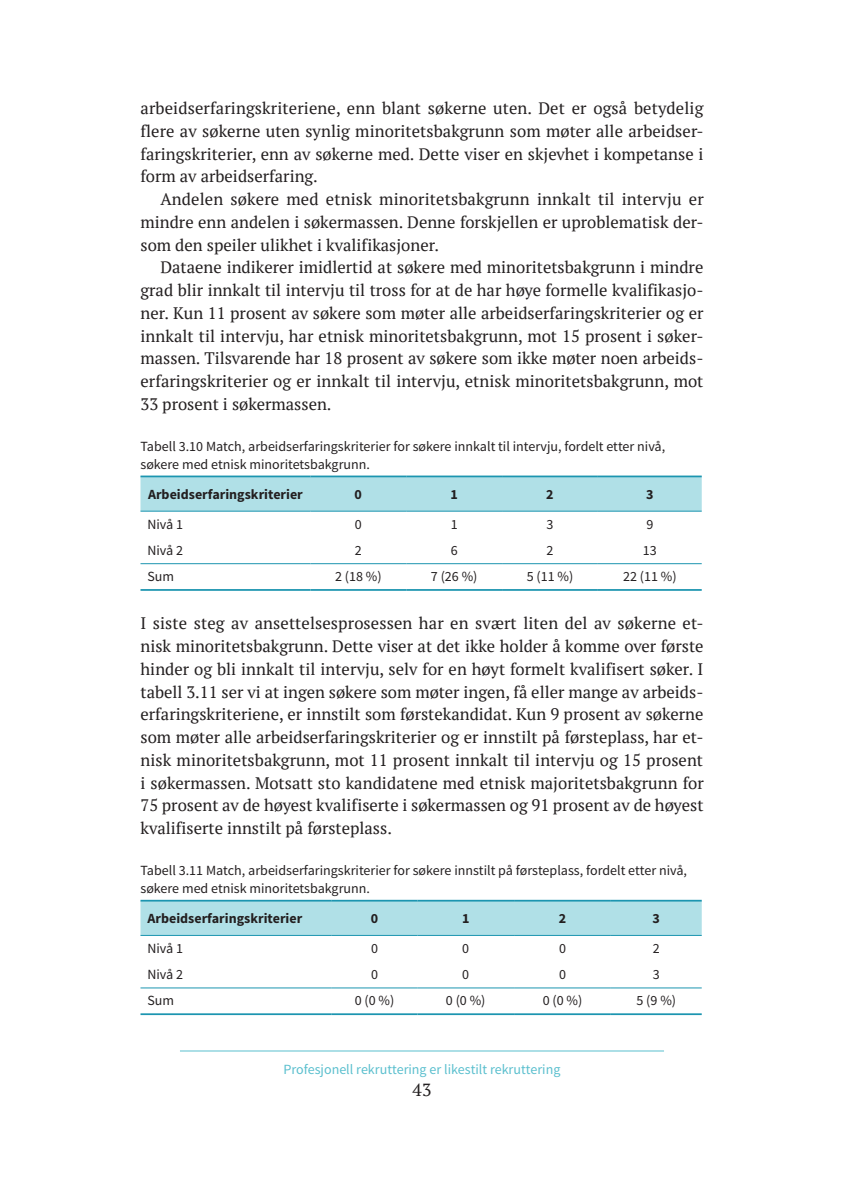
<style>
.page{position:relative;width:844px;height:1191px;background:#fff}
.page>*{position:absolute;margin:0;border:0;box-sizing:border-box;transform-origin:0 0}
.t1{font:17.5px "PT Serif";color:#231f20}
.t2{font:16.62px/22.8px "PT Serif";color:#231f20;text-align:justify}
.t3{font:14px/17.5px "Source Sans Pro";color:#231f20}
.t4{font:700 14px "Source Sans Pro";color:#231f20}
.t5{font:14px "Source Sans Pro";color:#5abfce}
</style>
<div class="page">
<hr style="left:180px;top:1050px;width:483px;height:1px;background:#5abfce">
<div style="left:140px;top:477px;width:561px;height:34px;background:#b0e0e7"></div>
<hr style="left:140px;top:475px;width:170px;height:2px;background:#1c95b0">
<hr style="left:310px;top:475px;width:96px;height:2px;background:#1c95b0">
<hr style="left:406px;top:475px;width:96px;height:2px;background:#1c95b0">
<hr style="left:502px;top:475px;width:95px;height:2px;background:#1c95b0">
<hr style="left:597px;top:475px;width:104px;height:2px;background:#1c95b0">
<hr style="left:140px;top:589px;width:170px;height:2px;background:#1c95b0">
<hr style="left:310px;top:589px;width:96px;height:2px;background:#1c95b0">
<hr style="left:406px;top:589px;width:96px;height:2px;background:#1c95b0">
<hr style="left:502px;top:589px;width:95px;height:2px;background:#1c95b0">
<hr style="left:597px;top:589px;width:104px;height:2px;background:#1c95b0">
<hr style="left:140px;top:563px;width:170px;height:1px;background:#1c95b0">
<hr style="left:310px;top:563px;width:96px;height:1px;background:#1c95b0">
<hr style="left:406px;top:563px;width:96px;height:1px;background:#1c95b0">
<hr style="left:502px;top:563px;width:95px;height:1px;background:#1c95b0">
<hr style="left:597px;top:563px;width:104px;height:1px;background:#1c95b0">
<hr style="left:140px;top:511px;width:170px;height:1px;background:#1c95b0">
<hr style="left:310px;top:511px;width:96px;height:1px;background:#1c95b0">
<hr style="left:406px;top:511px;width:96px;height:1px;background:#1c95b0">
<hr style="left:502px;top:511px;width:95px;height:1px;background:#1c95b0">
<hr style="left:597px;top:511px;width:104px;height:1px;background:#1c95b0">
<div style="left:140px;top:901px;width:561px;height:34px;background:#b0e0e7"></div>
<hr style="left:140px;top:899px;width:191px;height:2px;background:#1c95b0">
<hr style="left:331px;top:899px;width:86px;height:2px;background:#1c95b0">
<hr style="left:417px;top:899px;width:97px;height:2px;background:#1c95b0">
<hr style="left:514px;top:899px;width:96px;height:2px;background:#1c95b0">
<hr style="left:610px;top:899px;width:91px;height:2px;background:#1c95b0">
<hr style="left:140px;top:1013px;width:191px;height:2px;background:#1c95b0">
<hr style="left:331px;top:1013px;width:86px;height:2px;background:#1c95b0">
<hr style="left:417px;top:1013px;width:97px;height:2px;background:#1c95b0">
<hr style="left:514px;top:1013px;width:96px;height:2px;background:#1c95b0">
<hr style="left:610px;top:1013px;width:91px;height:2px;background:#1c95b0">
<hr style="left:140px;top:935px;width:191px;height:1px;background:#1c95b0">
<hr style="left:331px;top:935px;width:86px;height:1px;background:#1c95b0">
<hr style="left:417px;top:935px;width:97px;height:1px;background:#1c95b0">
<hr style="left:514px;top:935px;width:96px;height:1px;background:#1c95b0">
<hr style="left:610px;top:935px;width:91px;height:1px;background:#1c95b0">
<hr style="left:140px;top:987px;width:191px;height:1px;background:#1c95b0">
<hr style="left:331px;top:987px;width:86px;height:1px;background:#1c95b0">
<hr style="left:417px;top:987px;width:97px;height:1px;background:#1c95b0">
<hr style="left:514px;top:987px;width:96px;height:1px;background:#1c95b0">
<hr style="left:610px;top:987px;width:91px;height:1px;background:#1c95b0">
<p class="t2" style="left:140px;top:97px;width:564px">arbeidserfaringskriteriene, enn blant søkerne uten. Det er også betydelig flere av søkerne uten synlig minoritetsbakgrunn som møter alle arbeidser&shy;faringskriterier, enn av søkerne med. Dette viser en skjevhet i kompetanse i form av arbeidserfaring.</p>
<p class="t2" style="left:140px;top:188px;width:564px;text-indent:20px">Andelen søkere med etnisk minoritetsbakgrunn innkalt til intervju er mindre enn andelen i søkermassen. Denne forskjellen er uproblematisk der&shy;som den speiler ulikhet i kvalifikasjoner.</p>
<p class="t2" style="left:140px;top:256px;width:564px;text-indent:20px">Dataene indikerer imidlertid at søkere med minoritetsbakgrunn i mindre grad blir innkalt til intervju til tross for at de har høye formelle kvalifikasjo&shy;ner. Kun 11 prosent av søkere som møter alle arbeidserfaringskriterier og er innkalt til intervju, har etnisk minoritetsbakgrunn, mot 15 prosent i søker&shy;massen. Tilsvarende har 18 prosent av søkere som ikke møter noen arbeids&shy;erfaringskriterier og er innkalt til intervju, etnisk minoritetsbakgrunn, mot 33 prosent i søkermassen.</p>
<p class="t3" style="left:140px;top:438px;width:526px">Tabell 3.10 Match, arbeidserfaringskriterier for søkere innkalt til intervju, fordelt etter nivå, søkere med etnisk minoritetsbakgrunn.</p>
<p class="t4" style="left:148px;top:485px;width:156px">Arbeidserfaringskriterier</p>
<p class="t4" style="left:354px;top:485px;width:9px">0</p>
<p class="t4" style="left:450px;top:485px;width:9px">1</p>
<p class="t4" style="left:546px;top:485px;width:9px">2</p>
<p class="t4" style="left:646px;top:485px;width:9px">3</p>
<p class="t3" style="left:147px;top:515px;width:37px">Nivå 1</p>
<p class="t3" style="left:355px;top:515px;width:8px">0</p>
<p class="t3" style="left:450px;top:515px;width:8px">1</p>
<p class="t3" style="left:546px;top:515px;width:8px">3</p>
<p class="t3" style="left:646px;top:515px;width:8px">9</p>
<p class="t3" style="left:147px;top:542px;width:37px">Nivå 2</p>
<p class="t3" style="left:355px;top:542px;width:8px">2</p>
<p class="t3" style="left:450px;top:542px;width:8px">6</p>
<p class="t3" style="left:546px;top:542px;width:8px">2</p>
<p class="t3" style="left:642px;top:542px;width:15px">13</p>
<p class="t3" style="left:147px;top:568px;width:28px">Sum</p>
<p class="t3" style="left:335px;top:568px;width:48px">2 (18 %)</p>
<p class="t3" style="left:431px;top:568px;width:48px">7 (26 %)</p>
<p class="t3" style="left:526px;top:568px;width:48px">5 (11 %)</p>
<p class="t3" style="left:623px;top:568px;width:55px">22 (11 %)</p>
<p class="t2" style="left:140px;top:612px;width:564px;text-align:left">I siste steg av ansettelsesprosessen har en svært liten del av søkerne et&shy;nisk minoritetsbakgrunn. Dette viser at det ikke holder å komme over første hinder og bli innkalt til intervju, selv for en høyt formelt kvalifisert søker. I tabell 3.11 ser vi at ingen søkere som møter ingen, få eller mange av arbeids&shy;erfaringskriteriene, er innstilt som førstekandidat. Kun 9 prosent av søkerne som møter alle arbeidserfaringskriterier og er innstilt på førsteplass, har et&shy;nisk minoritetsbakgrunn, mot 11 prosent innkalt til intervju og 15 prosent i søkermassen. Motsatt sto kandidatene med etnisk majoritetsbakgrunn for 75 prosent av de høyest kvalifiserte i søkermassen og 91 prosent av de høyest kvalifiserte innstilt på førsteplass.</p>
<p class="t3" style="left:140px;top:862px;width:548px">Tabell 3.11 Match, arbeidserfaringskriterier for søkere innstilt på førsteplass, fordelt etter nivå, søkere med etnisk minoritetsbakgrunn.</p>
<p class="t4" style="left:147px;top:909px;width:156px">Arbeidserfaringskriterier</p>
<p class="t4" style="left:371px;top:909px;width:9px">0</p>
<p class="t4" style="left:462px;top:909px;width:9px">1</p>
<p class="t4" style="left:558px;top:909px;width:9px">2</p>
<p class="t4" style="left:652px;top:909px;width:9px">3</p>
<p class="t3" style="left:147px;top:939px;width:37px">Nivå 1</p>
<p class="t3" style="left:371px;top:939px;width:8px">0</p>
<p class="t3" style="left:462px;top:939px;width:8px">0</p>
<p class="t3" style="left:559px;top:939px;width:8px">0</p>
<p class="t3" style="left:652px;top:939px;width:8px">2</p>
<p class="t3" style="left:147px;top:966px;width:37px">Nivå 2</p>
<p class="t3" style="left:371px;top:966px;width:8px">0</p>
<p class="t3" style="left:462px;top:966px;width:8px">0</p>
<p class="t3" style="left:559px;top:966px;width:8px">0</p>
<p class="t3" style="left:652px;top:966px;width:8px">3</p>
<p class="t3" style="left:147px;top:992px;width:28px">Sum</p>
<p class="t3" style="left:354px;top:992px;width:41px">0 (0 %)</p>
<p class="t3" style="left:446px;top:992px;width:41px">0 (0 %)</p>
<p class="t3" style="left:542px;top:992px;width:41px">0 (0 %)</p>
<p class="t3" style="left:636px;top:992px;width:41px">5 (9 %)</p>
<p class="t5" style="left:283px;top:1061px;width:278px">Profesjonell rekruttering er likestilt rekruttering</p>
<p class="t1" style="left:412px;top:1078px;width:20px">43</p>
</div>
